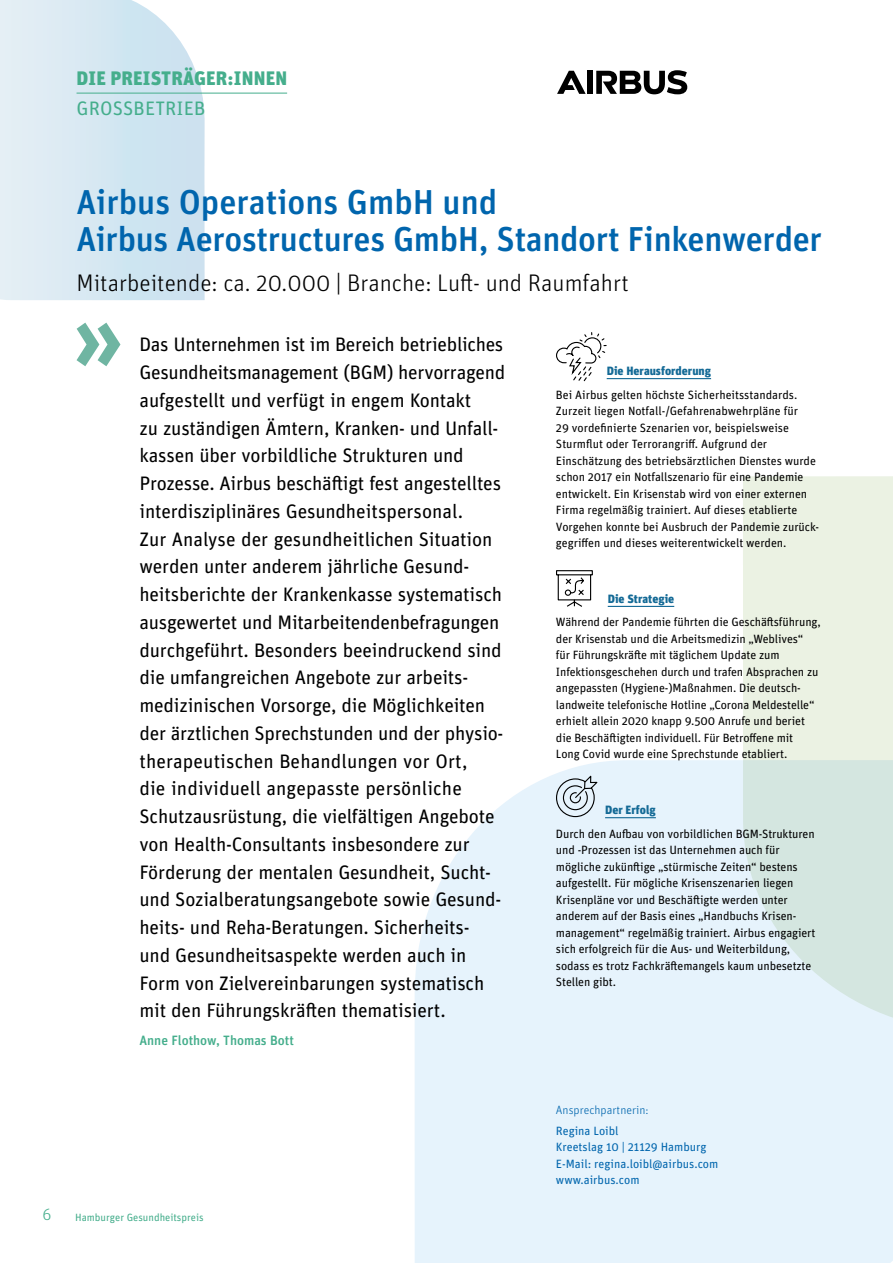
<style>
.page{position:relative;width:893px;height:1263px;background:#fff}
.page>*{position:absolute;margin:0;border:0;box-sizing:border-box;transform-origin:0 0}
.Subheadline{font:500 34.5px/36.8px "Unit Pro";letter-spacing:-.01em;color:#0065ad}
.Subheadline-2{font:300 24px "Unit Pro";color:#000}
.Fließtext_Preisträger{font:19.5px/27.8px "Unit Pro";letter-spacing:-.01em;color:#000}
.t1{font:900 19.5px "Unit Pro";letter-spacing:.01em;color:#45ae8c}
.t2{font:19.5px "Unit Pro";letter-spacing:.01em;color:#45ae8c}
.t3{font:300 16.5px "Unit Pro";color:#45ae8c}
.Autorennachweis_Text{font:500 13.5px "Unit Pro";color:#45ae8c}
.Fließtext_8{font:12px/16.5px "Unit Pro";letter-spacing:-.01em;color:#000}
.Autorennachweis_Text-2{font:12px "Unit Pro";color:#0065ad}
.Zwischenüberschrift{font:900 12px "Unit Pro";color:#146a96}
.Autorennachweis_Text-3{font:300 12px "Unit Pro";color:#0065ad}
.t4{font:10.5px "Unit Pro";color:#45ae8c}
</style>
<div class="page">
<svg style="left:0;top:0;width:205px;height:300px;background:#d7e8f2"></svg>
<div style="left:415px;top:760px;width:478px;height:503px;background:#e6f3fc"></div>
<svg style="left:743px;top:476px;width:150px;height:555px;background:#e2ede5"></svg>
<hr style="left:607px;top:378px;width:104px;height:1px;background:#146a96">
<hr style="left:608px;top:606px;width:66px;height:1px;background:#146a96">
<hr style="left:605px;top:817px;width:51px;height:1px;background:#146a96">
<svg style="left:556px;top:332px;width:51px;height:50px"></svg>
<svg style="left:556px;top:570px;width:37px;height:37px"></svg>
<svg style="left:555px;top:773px;width:45px;height:45px;background:#c4cfd7"></svg>
<svg style="left:77px;top:323px;width:43px;height:43px"></svg>
<div style="left:587px;top:71px;width:5px;height:23px;background:#000"></div>
<svg style="left:557px;top:71px;width:29px;height:23px"></svg>
<svg style="left:596px;top:70px;width:91px;height:24px"></svg>
<hr style="left:77px;top:93px;width:210px;height:1px;background:#45ae8c">
<p class="t1" style="left:77px;top:64px;width:212px">DIE PREISTRÄGER:INNEN</p>
<p class="t2" style="left:77px;top:95px;width:130px">GROSSBETRIEB</p>
<p class="t3" style="left:43px;top:1204px;width:11px">6</p>
<p class="Subheadline" style="left:77px;top:182px;width:747px">Airbus Operations GmbH und<br>Airbus Aerostructures GmbH, Standort Finkenwerder</p>
<p class="Subheadline-2" style="left:77px;top:267px;width:554px">Mitarbeitende: ca. 20.000 | Branche: Luft- und Raumfahrt</p>
<p class="Fließtext_Preisträger" style="left:139px;top:330px;width:367px">Das Unternehmen ist im Bereich betriebliches Gesundheitsmanagement (BGM) hervorragend aufgestellt und verfügt in engem Kontakt<br>zu zuständigen Ämtern, Kranken- und Unfall&shy;kassen über vorbildliche Strukturen und Prozesse. Airbus beschäftigt fest angestelltes interdisziplinäres Gesundheitspersonal.<br>Zur Analyse der gesundheitlichen Situation werden unter anderem jährliche Gesund&shy;heitsberichte der Krankenkasse systematisch ausgewertet und Mitarbeitendenbefragungen durchgeführt. Besonders beeindruckend sind die umfangreichen Angebote zur arbeits&shy;medizinischen Vorsorge, die Möglichkeiten der ärztlichen Sprechstunden und der physio&shy;therapeutischen Behandlungen vor Ort,<br>die individuell angepasste persönliche Schutzausrüstung, die vielfältigen Angebote von Health-Consultants insbesondere zur Förderung der mentalen Gesundheit, Sucht&shy;und Sozialberatungsangebote sowie Gesund&shy;heits- und Reha-Beratungen. Sicherheits&shy;und Gesundheitsaspekte werden auch in Form von Zielvereinbarungen systematisch mit den Führungskräften thematisiert.</p>
<p class="Autorennachweis_Text" style="left:139px;top:1031px;width:156px">Anne Flothow, Thomas Bott</p>
<p class="t4" style="left:75px;top:1210px;width:130px">Hamburger Gesundheitspreis</p>
<p class="Zwischenüberschrift" style="left:607px;top:362px;width:106px">Die Herausforderung</p>
<p class="Fließtext_8" style="left:556px;top:386px;width:265px">Bei Airbus gelten höchste Sicherheitsstandards.<br>Zurzeit liegen Notfall-/Gefahrenabwehrpläne für<br>29 vordefinierte Szenarien vor, beispielsweise Sturmflut oder Terrorangriff. Aufgrund der Einschätzung des betriebsärztlichen Dienstes wurde schon 2017 ein Notfallszenario für eine Pandemie entwickelt. Ein Krisenstab wird von einer externen Firma regelmäßig trainiert. Auf dieses etablierte Vorgehen konnte bei Ausbruch der Pandemie zurück&shy;gegriffen und dieses weiterentwickelt werden.</p>
<p class="Zwischenüberschrift" style="left:608px;top:589px;width:68px">Die Strategie</p>
<p class="Fließtext_8" style="left:556px;top:613px;width:266px">Während der Pandemie führten die Geschäftsführung, der Krisenstab und die Arbeitsmedizin „Weblives“<br>für Führungskräfte mit täglichem Update zum Infektionsgeschehen durch und trafen Absprachen zu angepassten (Hygiene-)Maßnahmen. Die deutsch&shy;landweite telefonische Hotline „Corona Meldestelle“ erhielt allein 2020 knapp 9.500 Anrufe und beriet die Beschäftigten individuell. Für Betroffene mit<br>Long Covid wurde eine Sprechstunde etabliert.</p>
<p class="Zwischenüberschrift" style="left:605px;top:801px;width:52px">Der Erfolg</p>
<p class="Fließtext_8" style="left:556px;top:825px;width:261px">Durch den Aufbau von vorbildlichen BGM-Strukturen und -Prozessen ist das Unternehmen auch für mögliche zukünftige „stürmische Zeiten“ bestens aufgestellt. Für mögliche Krisenszenarien liegen Krisenpläne vor und Beschäftigte werden unter anderem auf der Basis eines „Handbuchs Krisen&shy;management“ regelmäßig trainiert. Airbus engagiert sich erfolgreich für die Aus- und Weiterbildung, sodass es trotz Fachkräftemangels kaum unbesetzte Stellen gibt.</p>
<p class="Autorennachweis_Text-3" style="left:556px;top:1102px;width:94px">Ansprechpartnerin:</p>
<p class="Autorennachweis_Text-2" style="left:556px;top:1122px;width:64px">Regina Loibl</p>
<p class="Autorennachweis_Text-2" style="left:556px;top:1139px;width:152px">Kreetslag 10 | 21129 Hamburg</p>
<p class="Autorennachweis_Text-2" style="left:556px;top:1155px;width:164px">E-Mail: regina.loibl@airbus.com</p>
<p class="Autorennachweis_Text-2" style="left:556px;top:1172px;width:85px">www.airbus.com</p>
</div>
